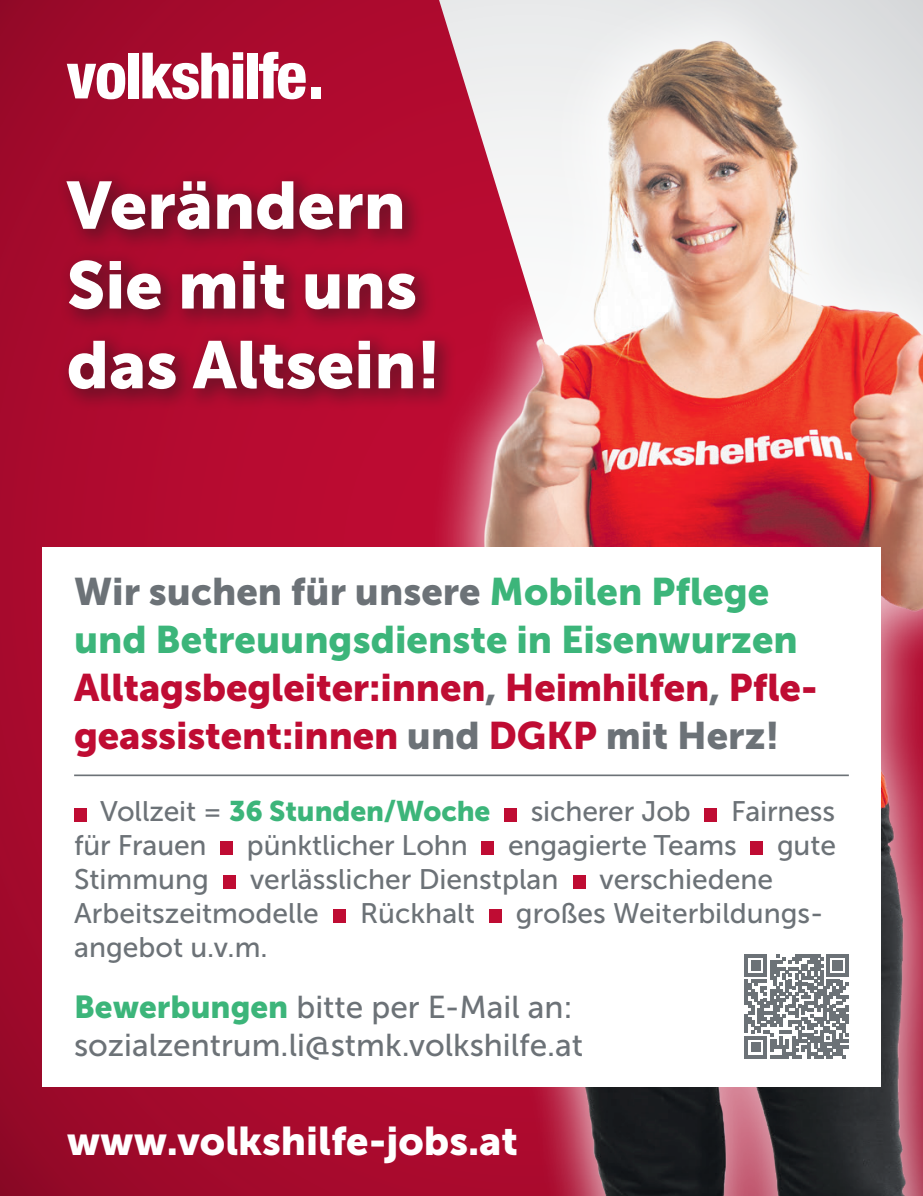
<style>
.page{position:relative;width:923px;height:1196px;background:#fff}
.page>*{position:absolute;margin:0;border:0;box-sizing:border-box;transform-origin:0 0}
.t1{font:66.5px/79.8px "Museo Sans 900";color:#fff}
.t2{font:39.9px "Museo Sans 900";color:#fff}
.t3{font:38.15px/48.3px "Museo Sans 900";color:#bf0c33}
.t4{font:31.5px/37.8px "Museo Sans 500";color:#6c7277}
.t5{font:28.35px "Museo Sans 500";color:#6c7277}
.t6{font:28.35px "Museo Sans 900";letter-spacing:-.005em;color:#3cb57a}
.s1{color:#6c7277}
.s2{color:#3cb57a}
.s3{font-family:"Museo Sans 500";color:#6c7277}
.s4{font-family:"Museo Sans 900";color:#3cb57a}
</style>
<div class="page">
<img style="left:0;top:0;width:923px;height:1196px">
<div style="left:56px;top:169px;width:401px;height:243px;background:#15181b;opacity:.4"></div>
<svg style="left:67px;top:63px;width:58px;height:36px"></svg>
<div style="left:128px;top:53px;width:10px;height:45px;background:#fff"></div>
<svg style="left:142px;top:53px;width:87px;height:46px"></svg>
<div style="left:233px;top:64px;width:10px;height:34px;background:#fff"></div>
<div style="left:233px;top:52px;width:10px;height:8px;background:#fff"></div>
<div style="left:247px;top:53px;width:11px;height:45px;background:#fff"></div>
<svg style="left:259px;top:52px;width:47px;height:47px"></svg>
<div style="left:311px;top:87px;width:10px;height:11px;background:#fff"></div>
<div style="left:42px;top:547px;width:838px;height:539px;background:#fff"></div>
<div style="left:74px;top:807px;width:12px;height:14px;background:#bf0c33"></div>
<div style="left:504px;top:807px;width:13px;height:14px;background:#bf0c33"></div>
<div style="left:705px;top:807px;width:12px;height:14px;background:#bf0c33"></div>
<div style="left:221px;top:841px;width:12px;height:14px;background:#bf0c33"></div>
<div style="left:482px;top:841px;width:12px;height:14px;background:#bf0c33"></div>
<div style="left:751px;top:841px;width:12px;height:14px;background:#bf0c33"></div>
<div style="left:223px;top:875px;width:12px;height:14px;background:#bf0c33"></div>
<div style="left:573px;top:875px;width:12px;height:14px;background:#bf0c33"></div>
<div style="left:333px;top:909px;width:12px;height:14px;background:#bf0c33"></div>
<div style="left:489px;top:909px;width:12px;height:14px;background:#bf0c33"></div>
<hr style="left:74px;top:774px;width:775px;height:2px;background:#6c7277">
<svg style="left:745px;top:954px;width:103px;height:104px"></svg>
<h1 class="t1" style="left:67px;top:165px;width:375px">Verändern<br>Sie mit uns das Altsein!</h1>
<h3 class="t3" style="left:74px;top:567px;width:745px"><span class="s1">Wir suchen für unsere</span> <span class="s2">Mobilen Pflege und Betreuungsdienste in Eisenwurzen </span>Alltagsbegleiter:innen<span class="s1">,</span> Heimhilfen<span class="s1">,</span> Pfle&shy;geassistent:innen <span class="s1">und</span> DGKP <span class="s1">mit Herz!</span></h3>
<p class="t6" style="left:100px;top:795px;width:392px"><span class="s3">Vollzeit =</span> 36 Stunden/Woche</p>
<p class="t5" style="left:531px;top:796px;width:161px">sicherer Job</p>
<p class="t5" style="left:731px;top:796px;width:105px">Fairness</p>
<p class="t5" style="left:74px;top:830px;width:134px">für Frauen</p>
<p class="t5" style="left:247px;top:830px;width:222px">pünktlicher Lohn</p>
<p class="t5" style="left:508px;top:830px;width:230px">engagierte Teams</p>
<p class="t5" style="left:777px;top:830px;width:60px">gute</p>
<p class="t5" style="left:74px;top:864px;width:136px">Stimmung</p>
<p class="t5" style="left:250px;top:864px;width:310px">verlässlicher Dienstplan</p>
<p class="t5" style="left:599px;top:864px;width:175px">verschiedene</p>
<p class="t5" style="left:74px;top:897px;width:246px">Arbeitszeitmodelle</p>
<p class="t5" style="left:360px;top:897px;width:116px">Rückhalt</p>
<p class="t5" style="left:516px;top:897px;width:309px">großes Weiterbildungs-</p>
<p class="t5" style="left:74px;top:931px;width:195px">angebot u.v.m.</p>
<p class="t4" style="left:74px;top:988px;width:510px"><span class="s4">Bewerbungen</span> bitte per E-Mail an: sozialzentrum.li@stmk.volkshilfe.at</p>
<h2 class="t2" style="left:67px;top:1118px;width:453px">www.volkshilfe-jobs.at</h2>
</div>
